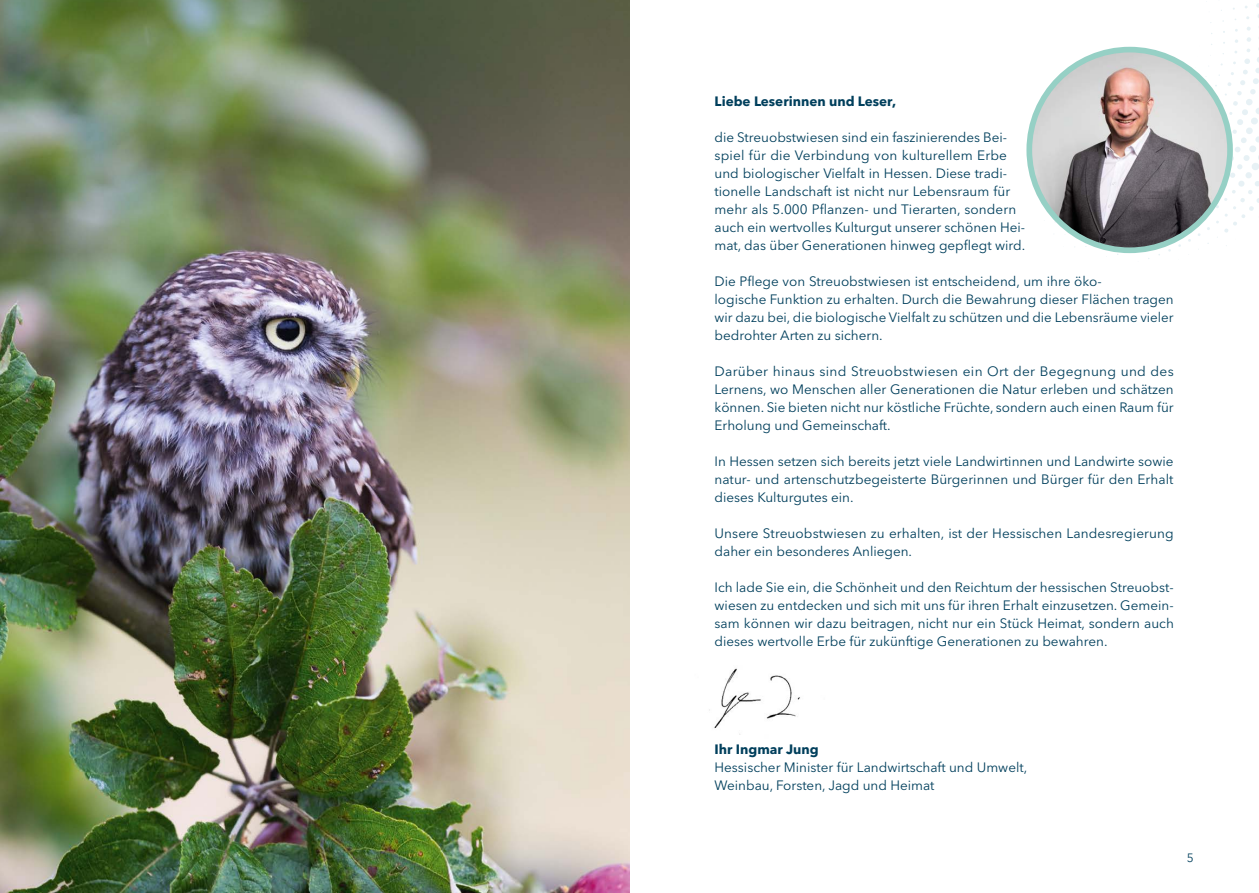
<style>
.page{position:relative;width:1259px;height:893px;background:#fff}
.page>*{position:absolute;margin:0;border:0;box-sizing:border-box;transform-origin:0 0}
.Headline_Titles_Body_Text_Body_Text_-_Re{font:13.5px/18px "Avenir Next LT Pro";color:#003f5c}
.Headline_Titles_Body_Text_Body_Text_-_Re-2{font:700 13.5px "Avenir Next LT Pro";color:#003f5c}
.t1{font:12px "Avenir Next LT Pro";color:#003f5c}
</style>
<div class="page">
<svg style="left:1033px;top:3px;width:226px;height:256px"></svg>
<img style="left:0;top:0;width:629px;height:893px">
<img style="left:1029px;top:50px;width:201px;height:200px;border-radius:100px">
<div style="left:1026px;top:47px;width:206px;height:206px;border:6px solid #96d0c5;border-radius:50%"></div>
<img style="left:709px;top:668px;width:91px;height:67px">
<p class="Headline_Titles_Body_Text_Body_Text_-_Re-2" style="left:714px;top:93px;width:183px">Liebe Leserinnen und Leser,</p>
<p class="Headline_Titles_Body_Text_Body_Text_-_Re" style="left:714px;top:129px;width:312px">die Streuobstwiesen sind ein faszinierendes Bei&shy;spiel für die Verbindung von kulturellem Erbe und biologischer Vielfalt in Hessen. Diese tradi&shy;tionelle Landschaft ist nicht nur Lebensraum für mehr als 5.000 Pflanzen- und Tierarten, sondern auch ein wertvolles Kulturgut unserer schönen Hei&shy;mat, das über Generationen hinweg gepflegt wird.</p>
<p class="Headline_Titles_Body_Text_Body_Text_-_Re" style="left:714px;top:273px;width:461px">Die Pflege von Streuobstwiesen ist entscheidend, um ihre öko-<br>logische Funktion zu erhalten. Durch die Bewahrung dieser Flächen tragen wir dazu bei, die biologische Vielfalt zu schützen und die Lebensräume vieler bedrohter Arten zu sichern.</p>
<p class="Headline_Titles_Body_Text_Body_Text_-_Re" style="left:714px;top:363px;width:461px;text-align:justify">Darüber hinaus sind Streuobstwiesen ein Ort der Begegnung und des Lernens, wo Menschen aller Generationen die Natur erleben und schätzen können. Sie bieten nicht nur köstliche Früchte, sondern auch einen Raum für Erholung und Gemeinschaft.</p>
<p class="Headline_Titles_Body_Text_Body_Text_-_Re" style="left:714px;top:453px;width:460px;text-align:justify">In Hessen setzen sich bereits jetzt viele Landwirtinnen und Landwirte sowie natur- und artenschutzbegeisterte Bürgerinnen und Bürger für den Erhalt dieses Kulturgutes ein.</p>
<p class="Headline_Titles_Body_Text_Body_Text_-_Re" style="left:714px;top:525px;width:460px">Unsere Streuobstwiesen zu erhalten, ist der Hessischen Landesregierung daher ein besonderes Anliegen.</p>
<p class="Headline_Titles_Body_Text_Body_Text_-_Re" style="left:714px;top:579px;width:461px;text-align:justify">Ich lade Sie ein, die Schönheit und den Reichtum der hessischen Streuobst&shy;wiesen zu entdecken und sich mit uns für ihren Erhalt einzusetzen. Gemein&shy;sam können wir dazu beitragen, nicht nur ein Stück Heimat, sondern auch dieses wertvolle Erbe für zukünftige Generationen zu bewahren.</p>
<p class="Headline_Titles_Body_Text_Body_Text_-_Re-2" style="left:714px;top:741px;width:106px">Ihr Ingmar Jung</p>
<p class="Headline_Titles_Body_Text_Body_Text_-_Re" style="left:714px;top:759px;width:314px">Hessischer Minister für Landwirtschaft und Umwelt,<br>Weinbau, Forsten, Jagd und Heimat</p>
<p class="t1" style="left:1186px;top:851px;width:8px">5</p>
</div>
